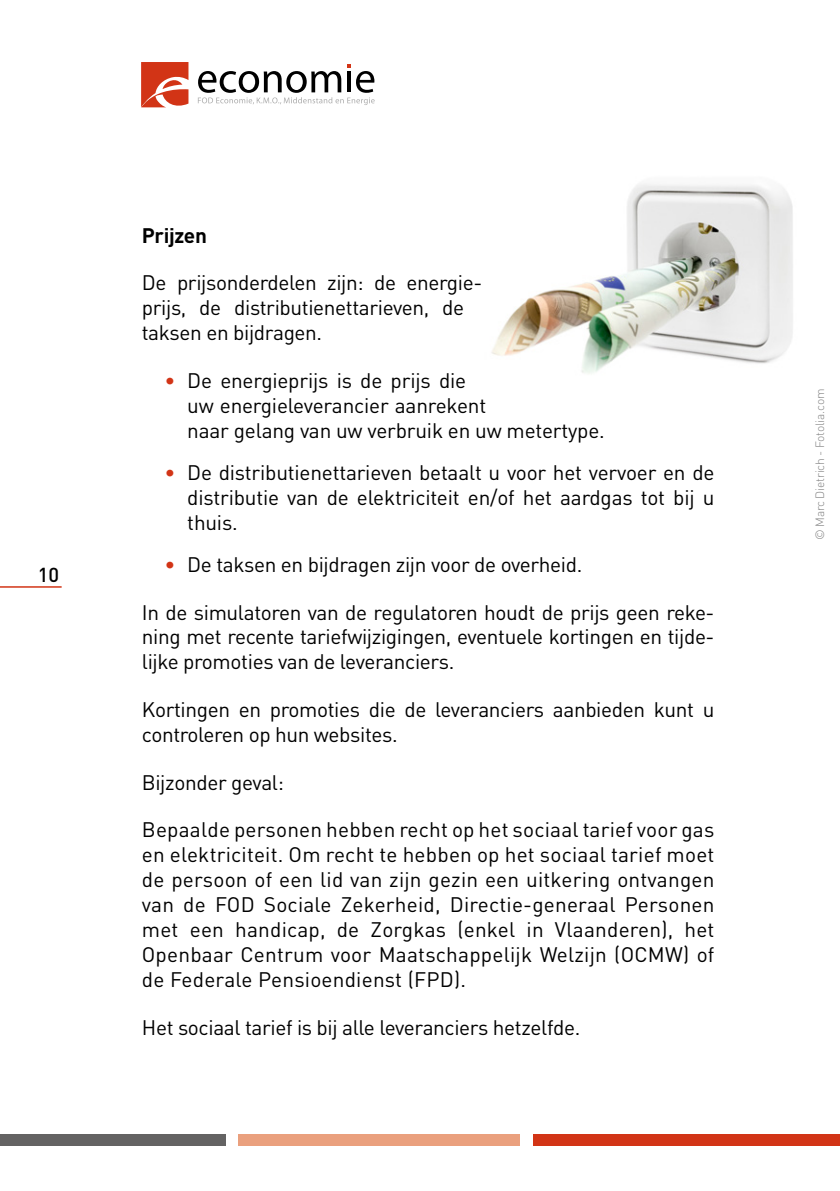
<style>
.page{position:relative;width:840px;height:1191px;background:#fff}
.page>*{position:absolute;margin:0;border:0;box-sizing:border-box;transform-origin:0 0}
.txt{font:20.8px/25px "DIN Pro";letter-spacing:-.02em;color:#000}
.puce_2{font:20.8px/25px "DIN Pro";letter-spacing:-.01em;color:#000}
.puce_1{font:700 20.8px "DIN Pro";letter-spacing:-.02em;color:#000}
.t1{font:500 20px "DIN Pro";color:#000}
.T4{font:300 12px "DIN Pro";letter-spacing:-.02em;color:#828282}
.s1{color:#d23416}
</style>
<div class="page">
<img style="left:491px;top:183px;width:302px;height:191px">
<hr style="left:0;top:586px;width:62px;height:1px;background:#d23416">
<svg style="left:198px;top:64px;width:176px;height:41px"></svg>
<svg style="left:141px;top:62px;width:48px;height:46px"></svg>
<div style="left:0;top:1134px;width:225px;height:11px;background:#646363"></div>
<div style="left:533px;top:1134px;width:306px;height:11px;background:#d23416"></div>
<div style="left:238px;top:1134px;width:281px;height:11px;background:#eaa07e"></div>
<p class="t1" style="left:38px;top:561px;width:23px">10</p>
<p class="puce_1" style="left:142px;top:221px;width:66px">Prijzen</p>
<p class="txt" style="left:142px;top:269px;width:342px">De prijsonderdelen zijn: de energie&shy;prijs, de distributienettarieven, de taksen en bijdragen.</p>
<p class="puce_2" style="left:187px;top:367px;width:419px;text-indent:-23px"><span class="s1">•</span> De energieprijs is de prijs die<br>uw energieleverancier aanrekent<br>naar gelang van uw verbruik en uw metertype.</p>
<p class="puce_2" style="left:187px;top:459px;width:528px;text-align:justify;text-indent:-23px"><span class="s1">•</span> De distributienettarieven betaalt u voor het vervoer en de distributie van de elektriciteit en/of het aardgas tot bij u thuis.</p>
<p class="puce_2" style="left:164px;top:551px;width:419px"><span class="s1">•</span> De taksen en bijdragen zijn voor de overheid.</p>
<p class="txt" style="left:142px;top:598px;width:574px;text-align:justify">In de simulatoren van de regulatoren houdt de prijs geen reke&shy;ning met recente tariefwijzigingen, eventuele kortingen en tijde&shy;lijke promoties van de leveranciers.</p>
<p class="txt" style="left:142px;top:696px;width:574px">Kortingen en promoties die de leveranciers aanbieden kunt u controleren op hun websites.</p>
<p class="txt" style="left:142px;top:769px;width:143px">Bijzonder geval:</p>
<p class="txt" style="left:142px;top:816px;width:574px;text-align:justify">Bepaalde personen hebben recht op het sociaal tarief voor gas en elektriciteit. Om recht te hebben op het sociaal tarief moet de persoon of een lid van zijn gezin een uitkering ontvangen van de FOD Sociale Zekerheid, Directie-generaal Personen met een handicap, de Zorgkas (enkel in Vlaanderen), het Openbaar Centrum voor Maatschappelijk Welzijn (OCMW) of de Federale Pensioendienst (FPD).</p>
<p class="txt" style="left:142px;top:1014px;width:440px">Het sociaal tarief is bij alle leveranciers hetzelfde.</p>
<p class="T4" style="left:811px;top:540px;width:153px;rotate:-90deg">© Marc Dietrich - Fotolia.com</p>
</div>
